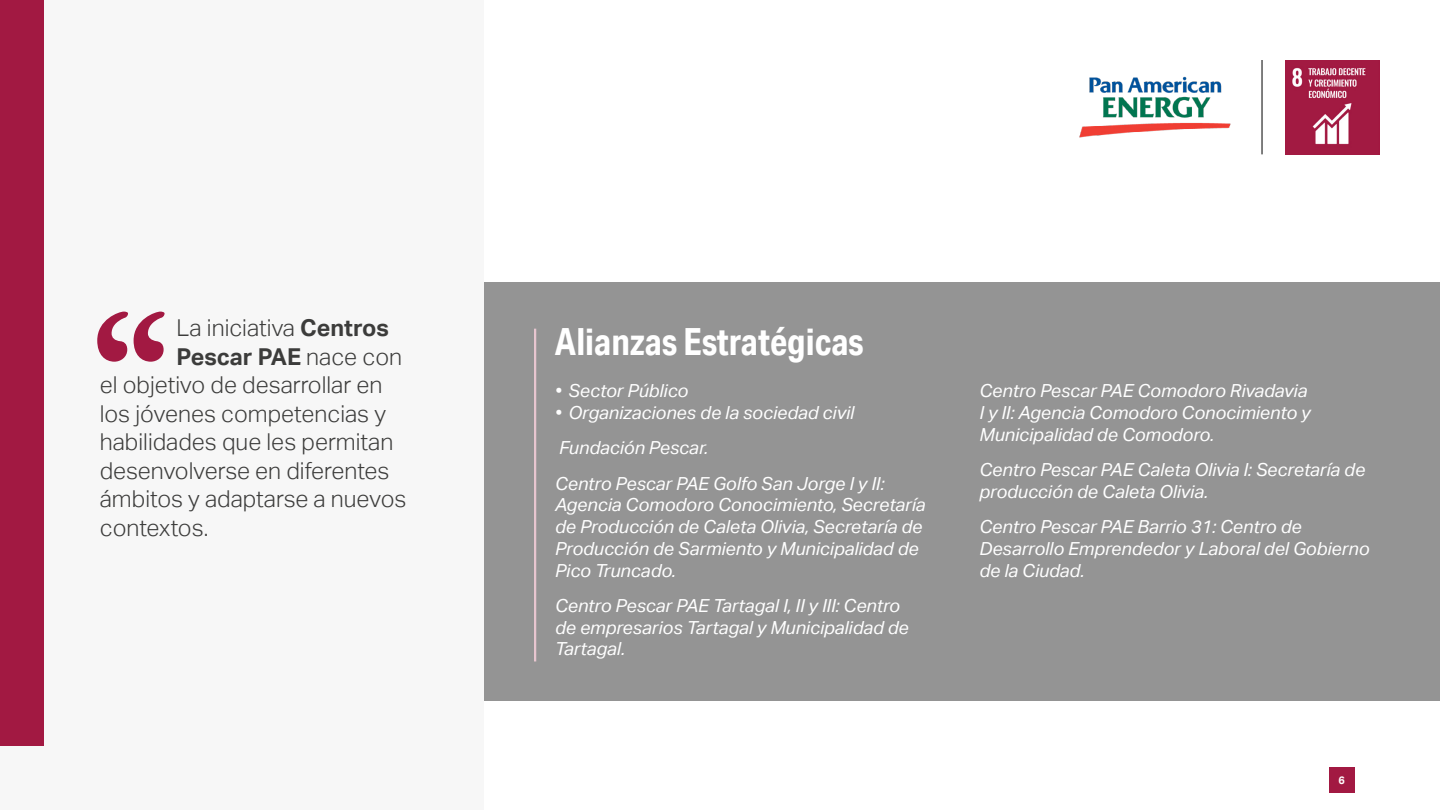
<style>
.page{position:relative;width:1440px;height:810px;background:#fff}
.page>*{position:absolute;margin:0;border:0;box-sizing:border-box;transform-origin:0 0}
.t1{font:700 37.5px "Aktiv Grotesk Cd";color:#fff}
.t2{font:300 23.25px "Aktiv Grotesk";color:#3c3c3b}
.t3{font:700 23.25px "Aktiv Grotesk";color:#3c3c3b}
.t4{font:italic 18px/21.8px "Aktiv Grotesk";color:#fff}
.t5{font:700 10.88px "Aktiv Grotesk";color:#fff}
.s1{font-weight:700}
.s2{font-weight:300}
</style>
<div class="page">
<div style="left:1329px;top:767px;width:25px;height:26px;background:#a21942"></div>
<img style="left:1285px;top:60px;width:95px;height:95px">
<hr style="left:1262px;top:60px;width:1px;height:94px;background:#000">
<img style="left:1079px;top:76px;width:152px;height:62px">
<div style="left:0;top:0;width:484px;height:810px;background:#f7f7f7"></div>
<div style="left:0;top:0;width:44px;height:746px;background:#a21942"></div>
<div style="left:484px;top:282px;width:956px;height:418px;background:#949494"></div>
<hr style="left:534px;top:329px;width:2px;height:332px;background:#e8c6d0">
<svg style="left:97px;top:312px;width:68px;height:50px"></svg>
<p class="t2" style="left:177px;top:315px;width:214px">La iniciativa <span class="s1">Centros</span></p>
<p class="t3" style="left:177px;top:343px;width:227px">Pescar PAE <span class="s2">nace con</span></p>
<p class="t2" style="left:100px;top:372px;width:284px">el objetivo de desarrollar en</p>
<p class="t2" style="left:100px;top:400px;width:288px">los jóvenes competencias y</p>
<p class="t2" style="left:100px;top:429px;width:295px">habilidades que les permitan</p>
<p class="t2" style="left:100px;top:457px;width:291px">desenvolverse en diferentes</p>
<p class="t2" style="left:100px;top:486px;width:308px">ámbitos y adaptarse a nuevos</p>
<p class="t2" style="left:100px;top:514px;width:110px">contextos.</p>
<h1 class="t1" style="left:555px;top:319px;width:310px">Alianzas Estratégicas</h1>
<p class="t4" style="left:555px;top:380px;width:135px">• Sector Público</p>
<p class="t4" style="left:555px;top:395px;width:331px;line-height:35.2px">• Organizaciones de la sociedad civil<br>Fundación Pescar.<br>Centro Pescar PAE Golfo San Jorge I y II:</p>
<p class="t4" style="left:555px;top:494px;width:372px">Agencia Comodoro Conocimiento, Secretaría de Producción de Caleta Olivia, Secretaría de Producción de Sarmiento y Municipalidad de Pico Truncado.</p>
<p class="t4" style="left:555px;top:595px;width:355px">Centro Pescar PAE Tartagal I, II y III: Centro de empresarios Tartagal y Municipalidad de<br>Tartagal.</p>
<p class="t4" style="left:979px;top:380px;width:333px">Centro Pescar PAE Comodoro Rivadavia<br>I y II: Agencia Comodoro Conocimiento y<br>Municipalidad de Comodoro.</p>
<p class="t4" style="left:979px;top:459px;width:387px">Centro Pescar PAE Caleta Olivia I: Secretaría de producción de Caleta Olivia.</p>
<p class="t4" style="left:979px;top:516px;width:392px">Centro Pescar PAE Barrio 31: Centro de<br>Desarrollo Emprendedor y Laboral del Gobierno de la Ciudad.</p>
<p class="t5" style="left:1338px;top:774px;width:8px">6</p>
</div>
